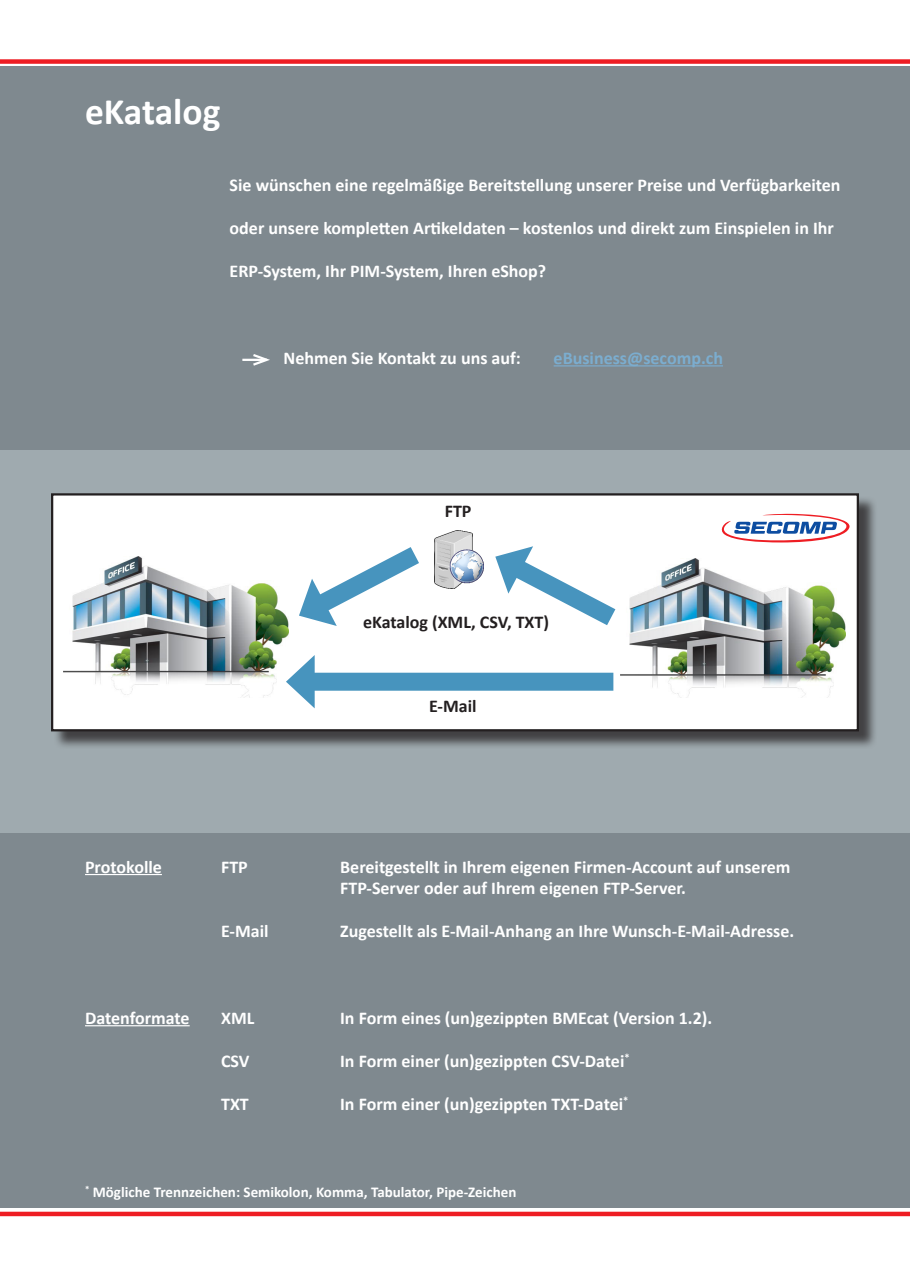
<style>
.page{position:relative;width:910px;height:1280px;background:#fff}
.page>*{position:absolute;margin:0;border:0;box-sizing:border-box;transform-origin:0 0}
.t1{font:700 37.5px "Calibri";color:#fff}
.t2{font:700 18px "Calibri";color:#fff}
.t3{font:700 18px "Calibri";color:#231f20}
.t4{font:700 18px "Calibri";color:#7badcf}
.t5{font:700 15px "Calibri";color:#fff}
</style>
<div class="page">
<div style="left:0;top:59px;width:910px;height:5px;background:#ee1d23"></div>
<hr style="left:0;top:1212px;width:910px;height:4px;background:#ee1d23">
<div style="left:0;top:66px;width:910px;height:1142px;background:#7f898f"></div>
<div style="left:0;top:450px;width:910px;height:383px;background:#9faaaf"></div>
<hr style="left:554px;top:365px;width:169px;height:1px;background:#7badcf">
<hr style="left:85px;top:874px;width:77px;height:1px;background:#fff">
<hr style="left:85px;top:1025px;width:105px;height:1px;background:#fff">
<hr style="left:242px;top:359px;width:25px;height:2px;background:#fff">
<svg style="left:251px;top:354px;width:19px;height:12px"></svg>
<div style="left:54px;top:496px;width:824px;height:254px;background:#231f20;opacity:.75"></div>
<div style="left:52px;top:494px;width:806px;height:236px;background:#fff"></div>
<div style="left:51px;top:493px;width:808px;height:238px;border:2px solid #231f20"></div>
<img style="left:439px;top:530px;width:44px;height:59px">
<svg style="left:495px;top:546px;width:121px;height:79px"></svg>
<svg style="left:299px;top:536px;width:140px;height:90px"></svg>
<img style="left:64px;top:556px;width:225px;height:141px">
<img style="left:621px;top:559px;width:225px;height:138px">
<div style="left:304px;top:673px;width:309px;height:18px;background:#4794be"></div>
<svg style="left:286px;top:655px;width:29px;height:53px"></svg>
<svg style="left:722px;top:514px;width:127px;height:28px"></svg>
<p class="t1" style="left:85px;top:87px;width:137px">eKatalog</p>
<p class="t2" style="left:230px;top:174px;width:612px">Sie wünschen eine regelmäßige Bereitstellung unserer Preise und Verfügbarkeiten</p>
<p class="t2" style="left:230px;top:217px;width:606px">oder unsere kompletten Artikeldaten – kostenlos und direkt zum Einspielen in Ihr</p>
<p class="t2" style="left:230px;top:260px;width:318px">ERP-System, Ihr PIM-System, Ihren eShop?</p>
<p class="t2" style="left:284px;top:346px;width:239px">Nehmen Sie Kontakt zu uns auf:</p>
<p class="t4" style="left:554px;top:346px;width:171px">eBusiness@secomp.ch</p>
<p class="t3" style="left:445px;top:500px;width:28px">FTP</p>
<p class="t3" style="left:363px;top:610px;width:188px">eKatalog (XML, CSV, TXT)</p>
<p class="t3" style="left:429px;top:694px;width:49px">E-Mail</p>
<p class="t2" style="left:85px;top:855px;width:78px">Protokolle</p>
<p class="t2" style="left:221px;top:855px;width:28px">FTP</p>
<p class="t2" style="left:340px;top:855px;width:452px">Bereitgestellt in Ihrem eigenen Firmen-Account auf unserem</p>
<p class="t2" style="left:340px;top:877px;width:347px">FTP-Server oder auf Ihrem eigenen FTP-Server.</p>
<p class="t2" style="left:221px;top:920px;width:49px">E-Mail</p>
<p class="t2" style="left:340px;top:920px;width:456px">Zugestellt als E-Mail-Anhang an Ihre Wunsch-E-Mail-Adresse.</p>
<p class="t2" style="left:85px;top:1006px;width:106px">Datenformate</p>
<p class="t2" style="left:221px;top:1006px;width:35px">XML</p>
<p class="t2" style="left:340px;top:1006px;width:374px">In Form eines (un)gezippten BMEcat (Version 1.2).</p>
<p class="t2" style="left:221px;top:1049px;width:30px">CSV</p>
<p class="t2" style="left:340px;top:1049px;width:291px">In Form einer (un)gezippten CSV-Datei<sup>*</sup></p>
<p class="t2" style="left:221px;top:1093px;width:29px">TXT</p>
<p class="t2" style="left:340px;top:1093px;width:290px">In Form einer (un)gezippten TXT-Datei<sup>*</sup></p>
<p class="t5" style="left:85px;top:1182px;width:433px"><sup>*</sup> Mögliche Trennzeichen: Semikolon, Komma, Tabulator, Pipe-Zeichen</p>
</div>
